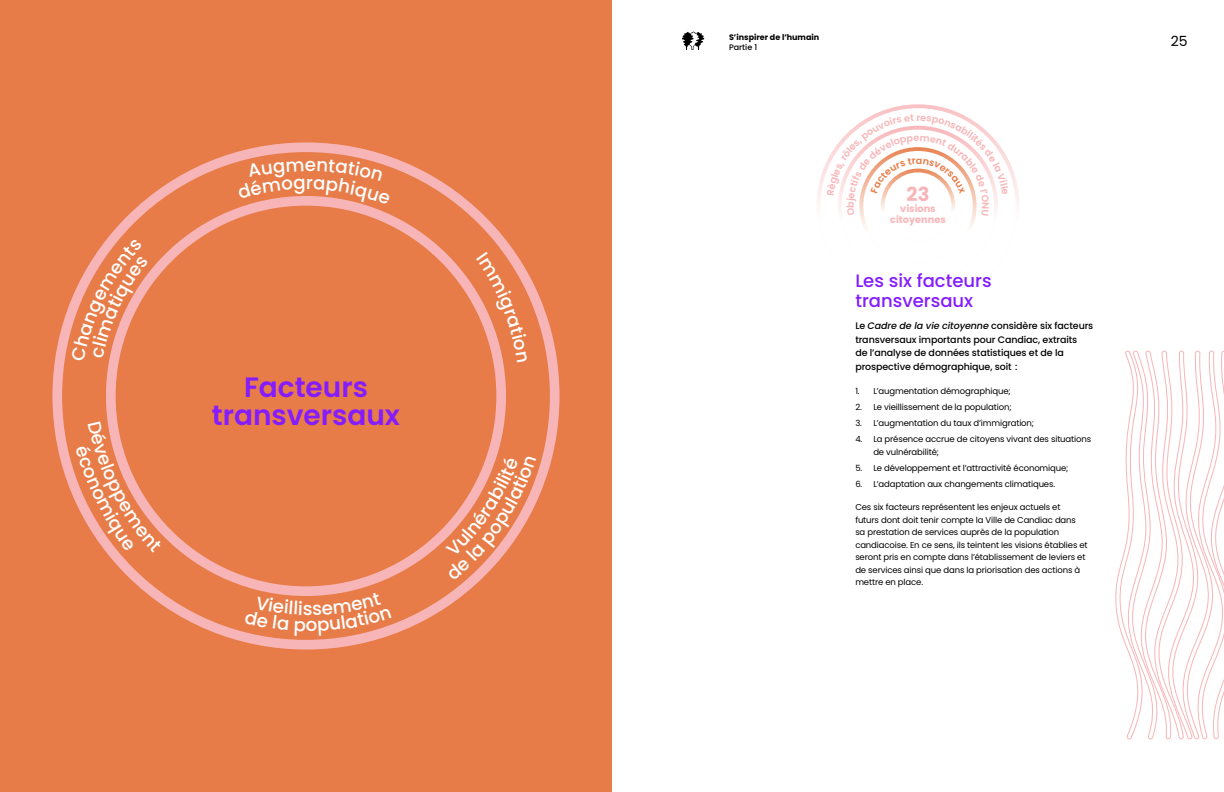
<style>
.page{position:relative;width:1224px;height:792px;background:#fff}
.page>*{position:absolute;margin:0;border:0;box-sizing:border-box;transform-origin:0 0}
.t1{font:600 28px/28px "Poppins";color:#841cff;text-align:center}
.t2{font:700 19.4px "Poppins";color:#f8b5b8}
.t3{font:500 18.3px "Poppins";color:#fff}
.t4{font:500 18px/20px "Poppins";color:#841cff}
.t5{font:14px "Poppins";color:#000}
.t6{font:700 9.7px/10.2px "Poppins";color:#f8b5b8;text-align:center}
.t7{font:500 9.5px/13.5px "Poppins";letter-spacing:-.01em;color:#000}
.t8{font:8.5px/12.5px "Poppins";letter-spacing:-.015em;color:#000}
.t9{font:700 8px "Poppins";color:#000}
.t10{font:500 8px "Poppins";color:#000}
.s1{font-style:italic}
</style>
<div class="page">
<svg style="left:682px;top:32px;width:22px;height:18px"></svg>
<div style="left:0;top:0;width:612px;height:792px;background:#e77c48"></div>
<svg style="left:52px;top:142px;width:508px;height:508px"></svg>
<svg style="left:106px;top:196px;width:400px;height:400px"></svg>
<svg style="left:1115px;top:350px;width:109px;height:390px"></svg>
<svg style="left:817px;top:104px;width:202px;height:100px"></svg>
<svg style="left:71px;top:239px;width:77px;height:122px"></svg>
<svg style="left:237px;top:159px;width:154px;height:46px"></svg>
<svg style="left:476px;top:252px;width:52px;height:110px"></svg>
<svg style="left:75px;top:421px;width:87px;height:131px"></svg>
<svg style="left:244px;top:592px;width:147px;height:44px"></svg>
<svg style="left:445px;top:455px;width:91px;height:126px"></svg>
<svg style="left:827px;top:114px;width:181px;height:114px"></svg>
<h3 class="t3" style="left:305px;top:154px;width:13px">e</h3>
<h1 class="t1" style="left:212px;top:373px;width:190px">Facteurs transversaux</h1>
<h3 class="t3" style="left:303px;top:598px;width:12px">s</h3>
<p class="t9" style="left:729px;top:33px;width:92px">S’inspirer de l’humain</p>
<p class="t10" style="left:729px;top:43px;width:30px">Partie 1</p>
<h2 class="t2" style="left:907px;top:183px;width:24px">23</h2>
<p class="t6" style="left:890px;top:204px;width:57px">visions citoyennes</p>
<h3 class="t4" style="left:855px;top:271px;width:138px">Les six facteurs transversaux</h3>
<p class="t7" style="left:855px;top:319px;width:240px">Le <span class="s1">Cadre de la vie citoyenne</span> considère six facteurs transversaux importants pour Candiac, extraits<br>de l’analyse de données statistiques et de la prospective démographique, soit :</p>
<p class="t8" style="left:855px;top:385px;width:157px">1. L’augmentation démographique;</p>
<p class="t8" style="left:855px;top:401px;width:158px">2. Le vieillissement de la population;</p>
<p class="t8" style="left:855px;top:417px;width:180px">3. L’augmentation du taux d’immigration;</p>
<p class="t8" style="left:873px;top:433px;width:219px;line-height:13px;text-indent:-18px">4. La présence accrue de citoyens vivant des situations de vulnérabilité;</p>
<p class="t8" style="left:855px;top:462px;width:215px">5. Le développement et l’attractivité économique;</p>
<p class="t8" style="left:855px;top:478px;width:201px">6. L’adaptation aux changements climatiques.</p>
<p class="t8" style="left:855px;top:501px;width:234px">Ces six facteurs représentent les enjeux actuels et<br>futurs dont doit tenir compte la Ville de Candiac dans sa prestation de services auprès de la population candiacoise. En ce sens, ils teintent les visions établies et seront pris en compte dans l’établissement de leviers et de services ainsi que dans la priorisation des actions à mettre en place.</p>
<h3 class="t5" style="left:1171px;top:33px;width:18px">25</h3>
</div>
